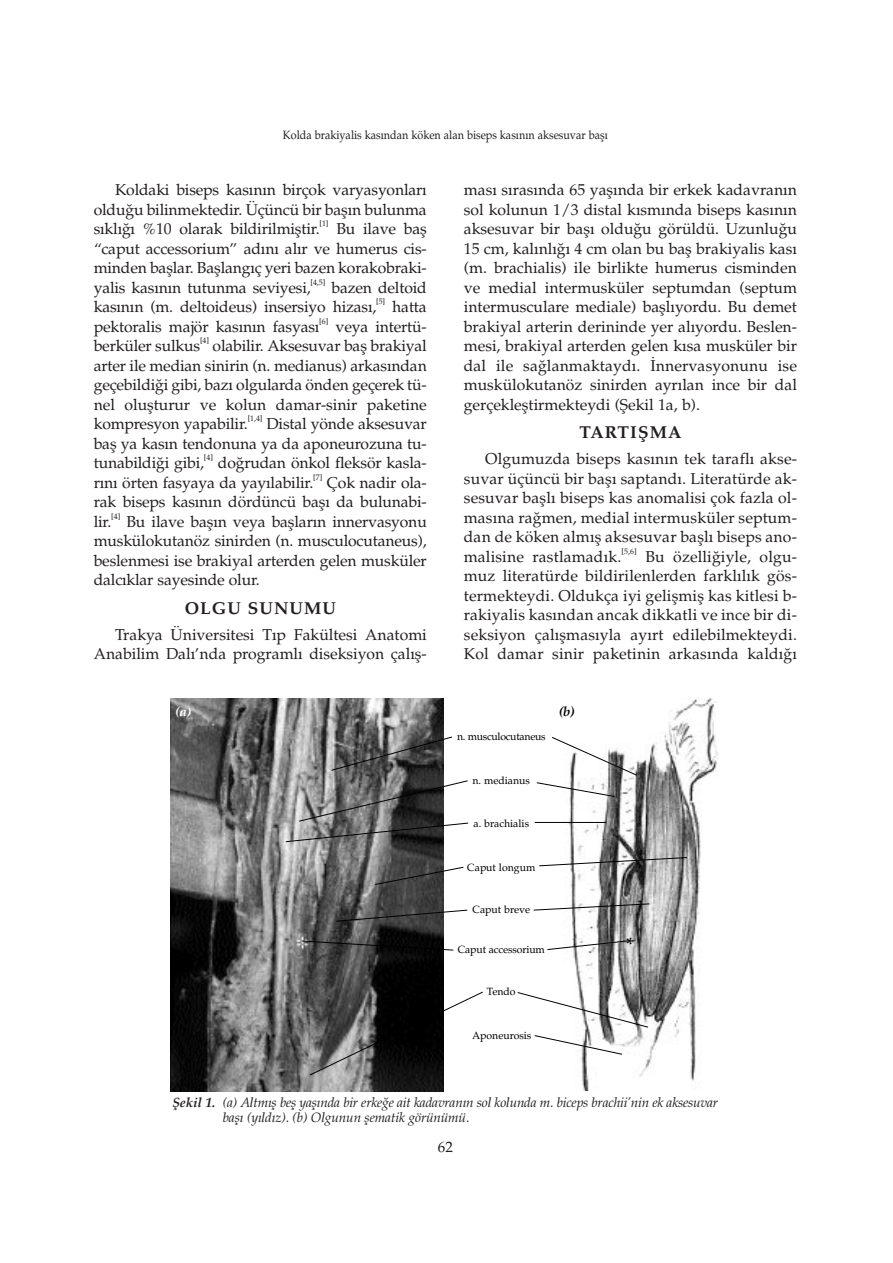
<style>
.page{position:relative;width:893px;height:1263px;background:#fff}
.page>*{position:absolute;margin:0;border:0;box-sizing:border-box;transform-origin:0 0}
.t1{font:19.5px "Palatino Turk";color:#000}
.t2{font:17.25px "Palatino Turk B";letter-spacing:.065em;color:#231f20}
.t3{font:15.75px/19.5px "Palatino Turk";letter-spacing:-.01em;color:#231f20;text-align:justify}
.t4{font:15px "Palatino Turk";color:#231f20}
.t5{font:13.5px/15px "Palatino Turk I";letter-spacing:-.015em;color:#231f20}
.t6{font:13.5px "Palatino Turk BI";color:#fff}
.t7{font:13.5px "Palatino Turk BI";color:#000}
.t8{font:12px "Palatino Turk";color:#231f20;scale:.9 1}
.t9{font:10.5px "Palatino Turk";color:#000}
.t10{font:10.5px "Palatino Turk";letter-spacing:-.025em;color:#000}
.t11{font:7.8px "Palatino Turk";color:#231f20}
.s1{font-family:"Palatino Turk BI"}
</style>
<div class="page">
<img style="left:171px;top:698px;width:273px;height:393px">
<img style="left:552px;top:698px;width:166px;height:392px">
<svg style="left:331px;top:736px;width:121px;height:35px;background:#5e5e5e"></svg>
<svg style="left:552px;top:737px;width:85px;height:39px"></svg>
<svg style="left:536px;top:782px;width:79px;height:15px"></svg>
<hr style="left:534px;top:822px;width:72px;height:1px;background:#000">
<svg style="left:285px;top:780px;width:183px;height:62px;background:#797979"></svg>
<svg style="left:539px;top:857px;width:148px;height:9px"></svg>
<svg style="left:374px;top:867px;width:90px;height:18px"></svg>
<svg style="left:336px;top:910px;width:132px;height:12px"></svg>
<svg style="left:533px;top:903px;width:117px;height:8px"></svg>
<svg style="left:547px;top:940px;width:84px;height:10px"></svg>
<svg style="left:302px;top:941px;width:152px;height:10px;background:#343434"></svg>
<svg style="left:517px;top:992px;width:131px;height:36px"></svg>
<svg style="left:534px;top:1035px;width:88px;height:20px"></svg>
<svg style="left:309px;top:991px;width:174px;height:85px"></svg>
<p class="t8" style="left:283px;top:130px;width:362px">Kolda brakiyalis kas›ndan köken alan biseps kas›n›n aksesuvar bafl›</p>
<p class="t3" style="left:94px;top:182px;width:334px;text-indent:21px">Koldaki biseps kas›n›n birçok varyasyonlar› oldu¤u bilinmektedir. Üçüncü bir bafl›n bulunma s›kl›¤› %10 olarak bildirilmifltir.</p>
<p class="t11" style="left:319px;top:221px;width:11px">[1]</p>
<p class="t3" style="left:94px;top:221px;width:334px;text-indent:243px">Bu ilave bafl “caput accessorium” ad›n› al›r ve humerus cis&shy;minden bafllar. Bafllang›ç yeri bazen korakobraki&shy;yalis kas›n›n tutunma seviyesi,</p>
<p class="t11" style="left:310px;top:279px;width:16px">[4,5]</p>
<p class="t3" style="left:94px;top:280px;width:334px;text-indent:238px">bazen deltoid kas›n›n (m. deltoideus) insersiyo hizas›,</p>
<p class="t11" style="left:376px;top:299px;width:11px">[5]</p>
<p class="t3" style="left:392px;top:299px;width:36px">hatta</p>
<p class="t3" style="left:94px;top:319px;width:227px">pektoralis majör kas›n›n fasyas›</p>
<p class="t11" style="left:319px;top:318px;width:11px">[6]</p>
<p class="t3" style="left:335px;top:319px;width:93px">veya intertü-</p>
<p class="t3" style="left:94px;top:338px;width:108px">berküler sulkus</p>
<p class="t11" style="left:200px;top:338px;width:11px">[4]</p>
<p class="t3" style="left:94px;top:338px;width:334px;text-indent:119px">olabilir. Aksesuvar bafl brakiyal arter ile median sinirin (n. medianus) arkas›ndan geçebildi¤i gibi, baz› olgularda önden geçerek tü&shy;nel oluflturur ve kolun damar-sinir paketine kompresyon yapabilir.</p>
<p class="t11" style="left:248px;top:416px;width:16px">[1,4]</p>
<p class="t3" style="left:94px;top:416px;width:334px;text-indent:173px">Distal yönde aksesuvar bafl ya kas›n tendonuna ya da aponeurozuna tu&shy;tunabildi¤i gibi,</p>
<p class="t11" style="left:204px;top:455px;width:11px">[4]</p>
<p class="t3" style="left:94px;top:455px;width:334px;text-indent:124px">do¤rudan önkol fleksör kasla&shy;r›n› örten fasyaya da yay›labilir.</p>
<p class="t11" style="left:313px;top:474px;width:11px">[7]</p>
<p class="t3" style="left:94px;top:475px;width:334px;text-indent:233px">Çok nadir ola&shy;rak biseps kas›n›n dördüncü bafl› da bulunabi&shy;lir.</p>
<p class="t11" style="left:111px;top:513px;width:11px">[4]</p>
<p class="t3" style="left:94px;top:514px;width:334px;text-indent:33px">Bu ilave bafl›n veya bafllar›n innervasyonu muskülokutanöz sinirden (n. musculocutaneus), beslenmesi ise brakiyal arterden gelen musküler dalc›klar sayesinde olur.</p>
<p class="t2" style="left:185px;top:601px;width:153px">OLGU SUNUMU</p>
<p class="t3" style="left:94px;top:627px;width:334px;text-align:right">Trakya Üniversitesi T›p Fakültesi Anatomi<br>Anabilim Dal›’nda programl› diseksiyon çal›fl-</p>
<p class="t3" style="left:464px;top:182px;width:334px">mas› s›ras›nda 65 yafl›nda bir erkek kadavran›n sol kolunun 1/3 distal k›sm›nda biseps kas›n›n aksesuvar bir bafl› oldu¤u görüldü. Uzunlu¤u 15 cm, kal›nl›¤› 4 cm olan bu bafl brakiyalis kas› (m. brachialis) ile birlikte humerus cisminden ve medial intermusküler septumdan (septum intermusculare mediale) bafll›yordu. Bu demet brakiyal arterin derininde yer al›yordu. Beslen&shy;mesi, brakiyal arterden gelen k›sa musküler bir dal ile sa¤lanmaktayd›. ‹nnervasyonunu ise muskülokutanöz sinirden ayr›lan ince bir dal gerçeklefltirmekteydi (fiekil 1a, b).</p>
<p class="t2" style="left:579px;top:426px;width:104px">TARTIfiMA</p>
<p class="t3" style="left:464px;top:451px;width:334px;text-indent:21px">Olgumuzda biseps kas›n›n tek tarafl› akse&shy;suvar üçüncü bir bafl› saptand›. Literatürde ak&shy;sesuvar bafll› biseps kas anomalisi çok fazla ol&shy;mas›na ra¤men, medial intermusküler septum&shy;dan de köken alm›fl aksesuvar bafll› biseps ano&shy;malisine rastlamad›k.</p>
<p class="t11" style="left:621px;top:548px;width:17px">[5,6]</p>
<p class="t3" style="left:464px;top:549px;width:334px;text-indent:181px">Bu özelli¤iyle, olgu&shy;muz literatürde bildirilenlerden farkl›l›k gös&shy;termekteydi. Oldukça iyi geliflmifl kas kitlesi b&shy;rakiyalis kas›ndan ancak dikkatli ve ince bir di&shy;seksiyon çal›flmas›yla ay›rt edilebilmekteydi.<br>Kol damar sinir paketinin arkas›nda kald›¤›</p>
<p class="t6" style="left:175px;top:706px;width:18px">(a)</p>
<p class="t7" style="left:559px;top:706px;width:17px">(b)</p>
<p class="t10" style="left:457px;top:733px;width:90px">n. musculocutaneus</p>
<p class="t9" style="left:472px;top:777px;width:59px">n. medianus</p>
<p class="t9" style="left:473px;top:820px;width:57px">a. brachialis</p>
<p class="t9" style="left:467px;top:863px;width:69px">Caput longum</p>
<p class="t9" style="left:472px;top:905px;width:59px">Caput breve</p>
<p class="t9" style="left:458px;top:946px;width:89px">Caput accessorium</p>
<p class="t9" style="left:487px;top:988px;width:30px">Tendo</p>
<p class="t9" style="left:472px;top:1032px;width:61px">Aponeurosis</p>
<p class="t1" style="left:626px;top:938px;width:9px">*</p>
<p class="t5" style="left:223px;top:1097px;width:497px;text-indent:-50px"><span class="s1">fiekil 1.</span> (a) Altm›fl befl yafl›nda bir erke¤e ait kadavran›n sol kolunda m. biceps brachii’nin ek aksesuvar bafl› (y›ld›z). (b) Olgunun flematik görünümü.</p>
<p class="t4" style="left:438px;top:1141px;width:16px">62</p>
</div>
